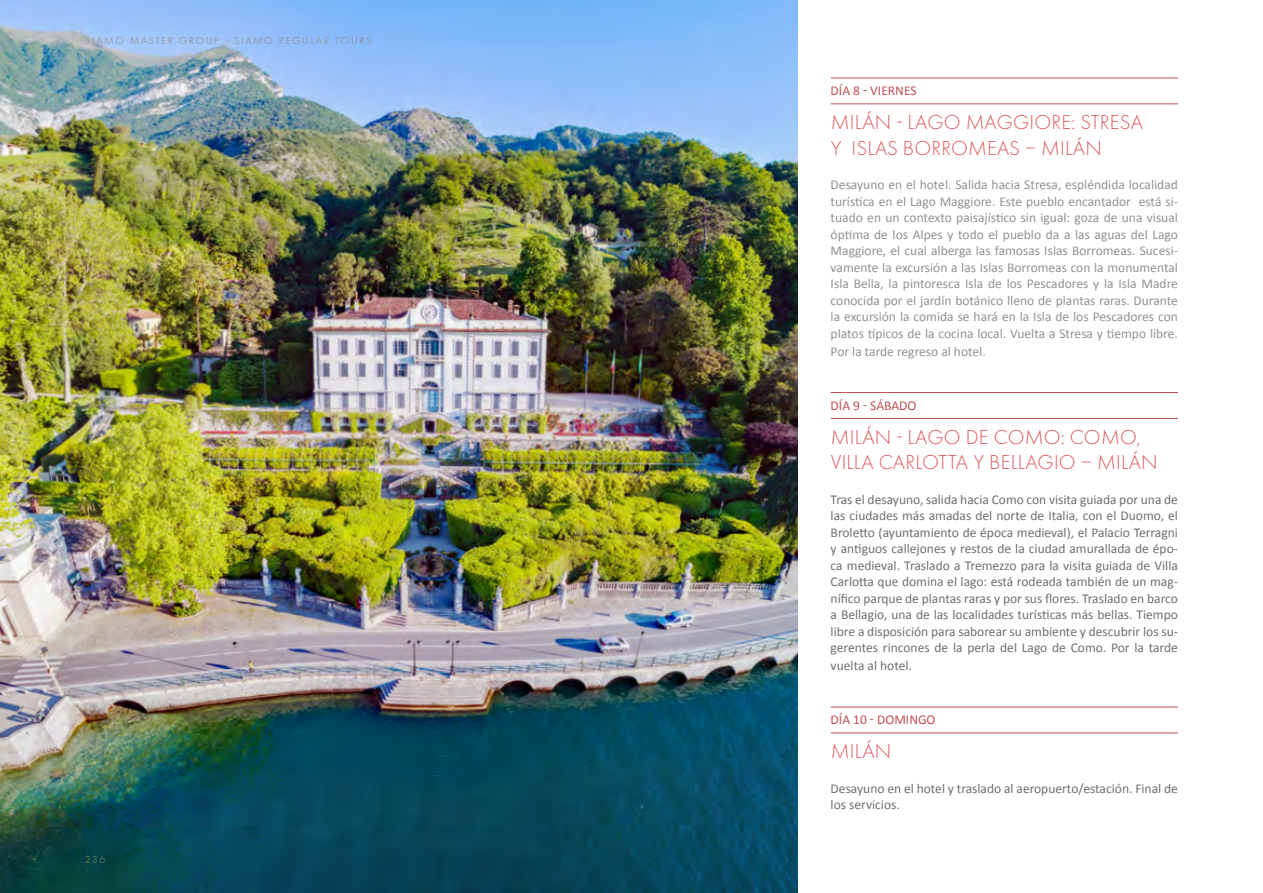
<style>
.page{position:relative;width:1263px;height:893px;background:#fff}
.page>*{position:absolute;margin:0;border:0;box-sizing:border-box;transform-origin:0 0}
.t1{font:300 21px/25.5px "Futura PT";letter-spacing:.01em;color:#dd5a5f}
.t2{font:13.5px/16.5px "Calibri";color:#706f6f;text-align:justify}
.t3{font:13.5px/16.5px "Calibri";color:#929292;text-align:justify}
.t4{font:13.5px "Calibri";color:#c35054}
.t5{font:300 10.5px "Futura PT";letter-spacing:.17em;color:#8d8577}
</style>
<div class="page">
<hr style="left:831px;top:78px;width:347px;height:1px;background:#c35054">
<hr style="left:831px;top:104px;width:347px;height:1px;background:#c35054">
<hr style="left:831px;top:392px;width:347px;height:1px;background:#c35054">
<hr style="left:831px;top:418px;width:347px;height:1px;background:#c35054">
<hr style="left:831px;top:707px;width:347px;height:1px;background:#c35054">
<hr style="left:831px;top:733px;width:347px;height:1px;background:#c35054">
<img style="left:0;top:0;width:797px;height:893px">
<p class="t5" style="left:85px;top:34px;width:288px">SIAMO MASTER GROUP - SIAMO REGULAR TOURS</p>
<p class="t5" style="left:85px;top:853px;width:22px">236</p>
<p class="t4" style="left:831px;top:82px;width:88px">DÍA 8 - VIERNES</p>
<h1 class="t1" style="left:831px;top:110px;width:314px">MILÁN - LAGO MAGGIORE: STRESA<br>Y ISLAS BORROMEAS – MILÁN</h1>
<p class="t3" style="left:831px;top:176px;width:349px">Desayuno en el hotel. Salida hacia Stresa, espléndida localidad turística en el Lago Maggiore. Este pueblo encantador está si&shy;tuado en un contexto paisajístico sin igual: goza de una visual óptima de los Alpes y todo el pueblo da a las aguas del Lago Maggiore, el cual alberga las famosas Islas Borromeas. Sucesi&shy;vamente la excursión a las Islas Borromeas con la monumental Isla Bella, la pintoresca Isla de los Pescadores y la Isla Madre conocida por el jardín botánico lleno de plantas raras. Durante la excursión la comida se hará en la Isla de los Pescadores con platos típicos de la cocina local. Vuelta a Stresa y tiempo libre.</p>
<p class="t3" style="left:831px;top:342px;width:157px">Por la tarde regreso al hotel.</p>
<p class="t4" style="left:831px;top:397px;width:87px">DÍA 9 - SÁBADO</p>
<h1 class="t1" style="left:831px;top:424px;width:328px">MILÁN - LAGO DE COMO: COMO,<br>VILLA CARLOTTA Y BELLAGIO – MILÁN</h1>
<p class="t2" style="left:831px;top:490px;width:349px">Tras el desayuno, salida hacia Como con visita guiada por una de las ciudades más amadas del norte de Italia, con el Duomo, el Broletto (ayuntamiento de época medieval), el Palacio Terragni y antiguos callejones y restos de la ciudad amurallada de épo&shy;ca medieval. Traslado a Tremezzo para la visita guiada de Villa Carlotta que domina el lago: está rodeada también de un mag&shy;nífico parque de plantas raras y por sus flores. Traslado en barco a Bellagio, una de las localidades turísticas más bellas. Tiempo libre a disposición para saborear su ambiente y descubrir los su&shy;gerentes rincones de la perla del Lago de Como. Por la tarde</p>
<p class="t2" style="left:831px;top:657px;width:83px">vuelta al hotel.</p>
<p class="t4" style="left:831px;top:711px;width:106px">DÍA 10 - DOMINGO</p>
<h1 class="t1" style="left:831px;top:739px;width:62px">MILÁN</h1>
<p class="t2" style="left:831px;top:779px;width:349px">Desayuno en el hotel y traslado al aeropuerto/estación. Final de los servicios.</p>
</div>
